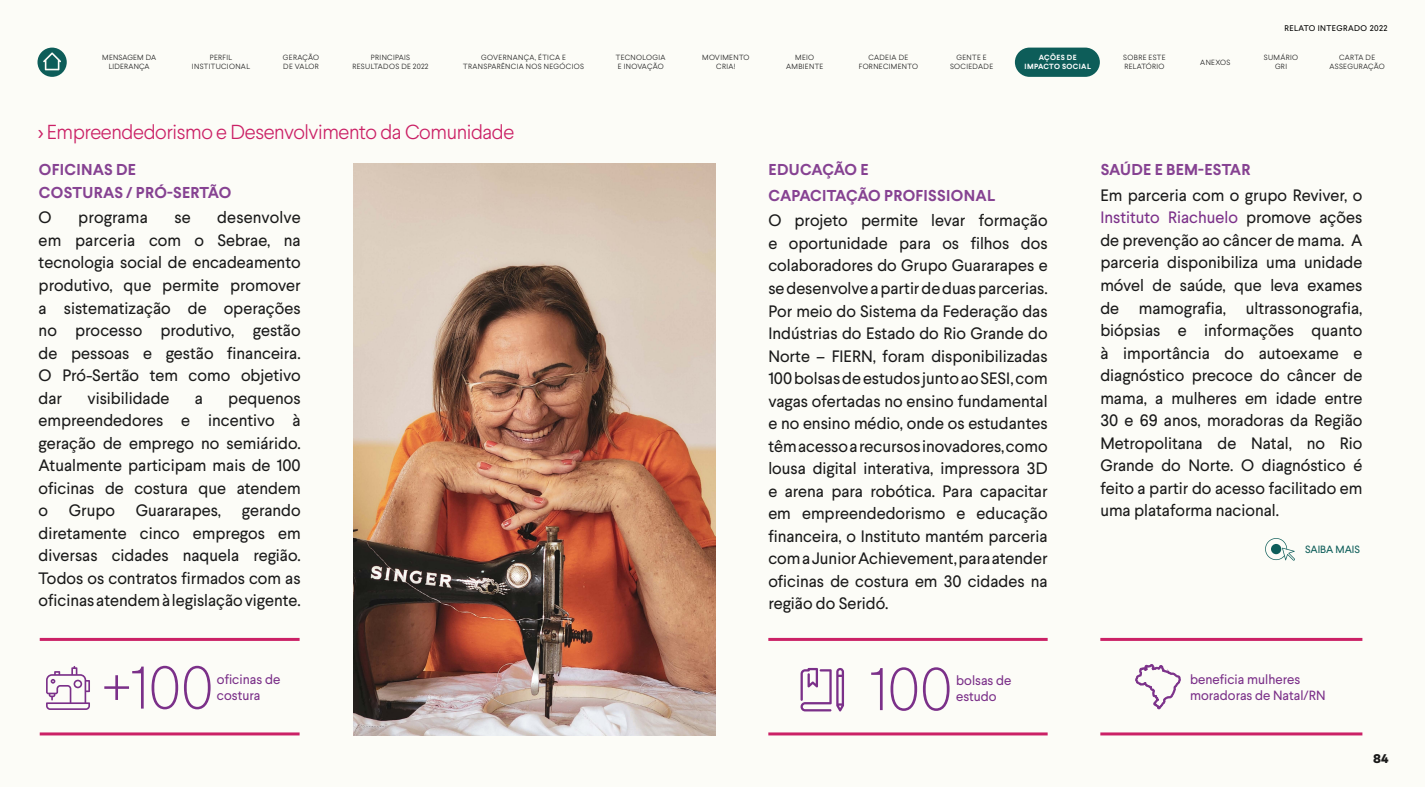
<style>
.page{position:relative;width:1425px;height:788px;background:#fff}
.page>*{position:absolute;margin:0;border:0;box-sizing:border-box;transform-origin:0 0}
.t1{font:100 60px "Larsseit";color:#7b3089}
.t2{font:300 20.25px "Larsseit";letter-spacing:-.02em;color:#cb2166}
.t3{font:16.5px/22.5px "Larsseit";color:#1a1a1a;text-align:justify}
.t4{font:700 15.75px/22.5px "Larsseit";letter-spacing:.02em;color:#864292}
.t5{font:13.35px/16px "Larsseit";color:#7b3089}
.t6{font:800 12.6px "Mark Pro";color:#1a1a1a}
.t7{font:10.5px "Larsseit";color:#0d5d59}
.t8{font:8.25px "Larsseit";letter-spacing:.05em;color:#000}
.t9{font:300 7.5px/9px "Larsseit";letter-spacing:.05em;color:#1a1a1a;text-align:center}
.t10{font:700 7.5px/9px "Larsseit";letter-spacing:.05em;color:#fff;text-align:center}
.t11{font:300 7.5px/9px "Larsseit";letter-spacing:.03em;color:#1a1a1a;text-align:center}
.s1{font-weight:400}
.s2{color:#7b3089}
</style>
<div class="page">
<div style="left:1px;top:1px;width:1424px;height:786px;background:#fcfcf7"></div>
<hr style="left:768px;top:638px;width:280px;height:3px;background:#cb2166">
<hr style="left:768px;top:732px;width:280px;height:3px;background:#cb2166">
<hr style="left:1100px;top:638px;width:262px;height:3px;background:#cb2166">
<hr style="left:1100px;top:732px;width:262px;height:3px;background:#cb2166">
<hr style="left:40px;top:638px;width:260px;height:3px;background:#cb2166">
<hr style="left:40px;top:732px;width:260px;height:3px;background:#cb2166">
<svg style="left:46px;top:666px;width:44px;height:44px"></svg>
<svg style="left:801px;top:668px;width:43px;height:43px"></svg>
<svg style="left:1135px;top:664px;width:46px;height:45px"></svg>
<img style="left:353px;top:164px;width:363px;height:571px">
<div style="left:1015px;top:48px;width:85px;height:29px;background:#0d5d59;border-radius:15px"></div>
<svg style="left:38px;top:48px;width:29px;height:29px"></svg>
<svg style="left:1265px;top:538px;width:30px;height:22px"></svg>
<div style="left:1271px;top:544px;width:10px;height:10px;background:#0d5d59;border-radius:50%"></div>
<p class="t11" style="left:102px;top:53px;width:55px">MENSAGEM DA<br>LIDERANÇA</p>
<p class="t8" style="left:1285px;top:23px;width:104px">RELATO INTEGRADO 2022</p>
<p class="t9" style="left:192px;top:53px;width:60px">PERFIL<br>INSTITUCIONAL</p>
<p class="t9" style="left:352px;top:53px;width:78px">PRINCIPAIS<br>RESULTADOS DE 2022</p>
<p class="t9" style="left:463px;top:53px;width:122px">GOVERNANÇA, ÉTICA E<br>TRANSPARÊNCIA NOS NEGÓCIOS</p>
<p class="t9" style="left:616px;top:53px;width:51px;text-align:left">TECNOLOGIA<br>E INOVAÇÃO</p>
<p class="t9" style="left:702px;top:53px;width:49px">MOVIMENTO<br>CRIA!</p>
<p class="t9" style="left:786px;top:53px;width:39px">MEIO<br>AMBIENTE</p>
<p class="t9" style="left:859px;top:53px;width:61px">CADEIA DE<br>FORNECIMENTO</p>
<p class="t9" style="left:950px;top:53px;width:45px">GENTE E<br>SOCIEDADE</p>
<p class="t10" style="left:1025px;top:53px;width:68px">AÇÕES DE<br>IMPACTO SOCIAL</p>
<p class="t9" style="left:1123px;top:53px;width:44px;text-align:left">SOBRE ESTE<br>RELATÓRIO</p>
<p class="t9" style="left:1264px;top:53px;width:36px">SUMÁRIO<br>GRI</p>
<p class="t9" style="left:283px;top:53px;width:38px;text-align:left">GERAÇÃO<br>DE VALOR</p>
<p class="t9" style="left:1200px;top:58px;width:32px">ANEXOS</p>
<p class="t9" style="left:1329px;top:53px;width:57px">CARTA DE<br>ASSEGURAÇÃO</p>
<p class="t2" style="left:38px;top:119px;width:478px"><span class="s1">&gt;</span> Empreendedorismo e Desenvolvimento da Comunidade</p>
<p class="t4" style="left:39px;top:158px;width:194px">OFICINAS DE<br>COSTURAS / PRÓ-SERTÃO</p>
<p class="t3" style="left:39px;top:206px;width:15px">O</p>
<p class="t3" style="left:78px;top:206px;width:71px">programa</p>
<p class="t3" style="left:174px;top:206px;width:18px">se</p>
<p class="t3" style="left:39px;top:206px;width:264px;text-indent:179px">desenvolve em parceria com o Sebrae, na tecnologia social de encadeamento produtivo, que permite promover a sistematização de operações no processo produtivo, gestão de pessoas e gestão financeira.<br>O Pró-Sertão tem como objetivo dar</p>
<p class="t3" style="left:87px;top:386px;width:84px">visibilidade</p>
<p class="t3" style="left:195px;top:386px;width:10px">a</p>
<p class="t3" style="left:39px;top:386px;width:264px;text-indent:190px">pequenos empreendedores e incentivo à geração de emprego no semiárido.<br>Atualmente participam mais de 100 oficinas de costura que atendem o Grupo Guararapes, gerando diretamente cinco empregos em diversas cidades naquela região.<br>Todos os contratos firmados com as oficinas atendem à legislação vigente.</p>
<p class="t4" style="left:769px;top:157px;width:228px;line-height:25.5px">EDUCAÇÃO E<br>CAPACITAÇÃO PROFISSIONAL</p>
<p class="t3" style="left:768px;top:209px;width:281px">O projeto permite levar formação e oportunidade para os filhos dos colaboradores do Grupo Guararapes e se desenvolve a partir de duas parcerias.<br>Por meio do Sistema da Federação das Indústrias do Estado do Rio Grande do Norte – FIERN, foram disponibilizadas 100 bolsas de estudos junto ao SESI, com vagas ofertadas no ensino fundamental e no ensino médio, onde os estudantes têm acesso a recursos inovadores, como lousa digital interativa, impressora 3D e arena para robótica. Para capacitar em empreendedorismo e educação financeira, o Instituto mantém parceria com a Junior Achievement, para atender oficinas de costura em 30 cidades na região do Seridó.</p>
<p class="t4" style="left:1101px;top:158px;width:152px">SAÚDE E BEM-ESTAR</p>
<p class="t3" style="left:1100px;top:184px;width:264px">Em parceria com o grupo Reviver, o <span class="s2">Instituto Riachuelo</span> promove ações de prevenção ao câncer de mama. A parceria disponibiliza uma unidade móvel de saúde, que leva exames de mamografia, ultrassonografia, biópsias e informações quanto à importância do autoexame e diagnóstico precoce do câncer de mama, a mulheres em idade entre 30 e 69 anos, moradoras da Região Metropolitana de Natal, no Rio Grande do Norte. O diagnóstico é feito a partir do acesso facilitado em uma plataforma nacional.</p>
<p class="t7" style="left:1305px;top:542px;width:56px">SAIBA MAIS</p>
<h1 class="t1" style="left:103px;top:650px;width:112px">+100</h1>
<p class="t5" style="left:217px;top:670px;width:65px">oficinas de costura</p>
<h1 class="t1" style="left:870px;top:651px;width:84px">100</h1>
<p class="t5" style="left:956px;top:672px;width:57px">bolsas de estudo</p>
<p class="t5" style="left:1190px;top:670px;width:137px">beneficia mulheres moradoras de Natal/RN</p>
<p class="t6" style="left:1373px;top:748px;width:17px">84</p>
</div>
